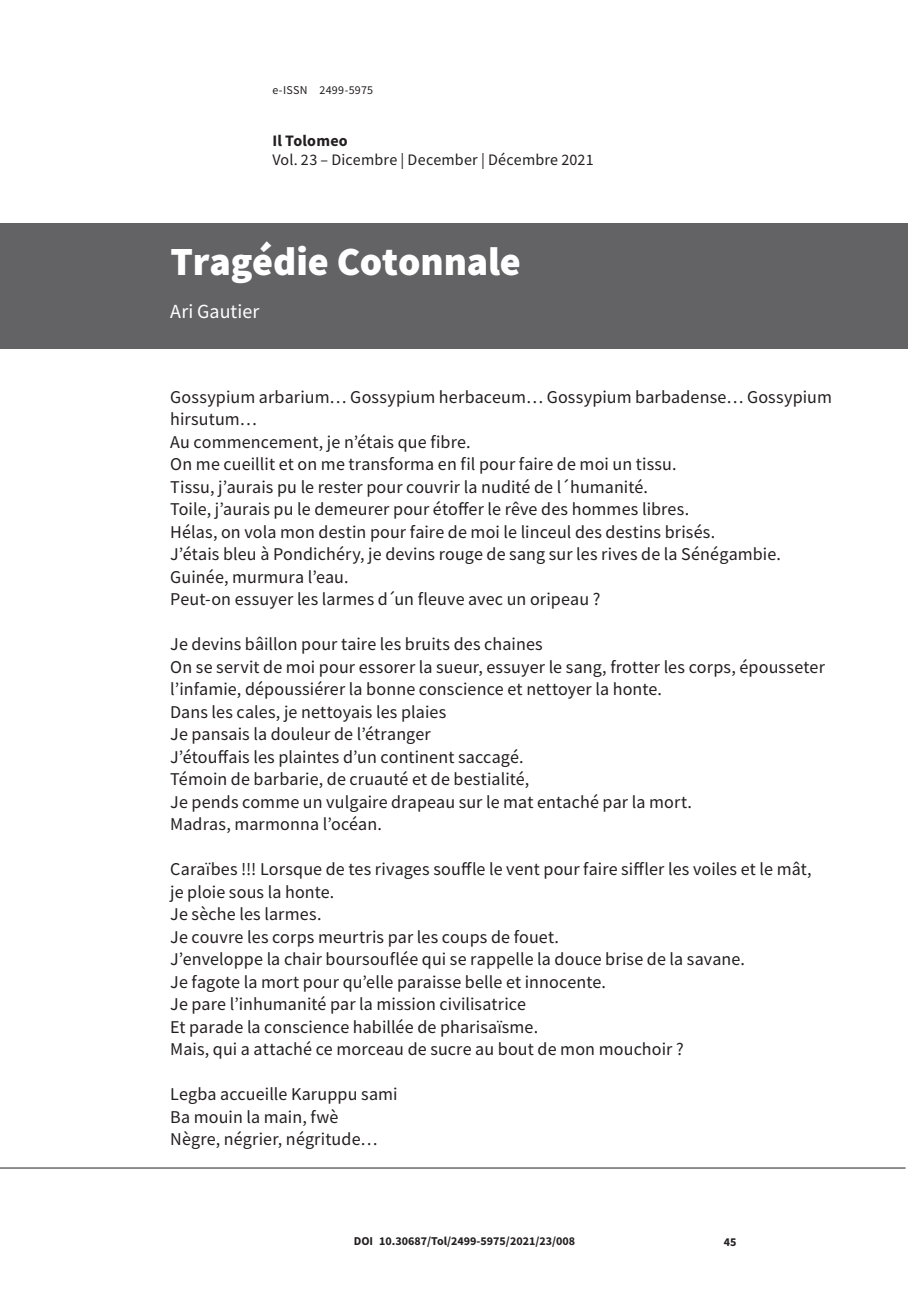
<style>
.page{position:relative;width:908px;height:1304px;background:#fff}
.page>*{position:absolute;margin:0;border:0;box-sizing:border-box;transform-origin:0 0}
.t1{font:900 40px "Source Sans Pro";letter-spacing:-.005em;color:#fff}
.t2{font:20px "Source Sans Pro";letter-spacing:.005em;color:#fff}
.t3{font:18px/22.4px "Source Sans Pro";letter-spacing:.005em;color:#231f20}
.t4{font:16px "Source Sans Pro";letter-spacing:.01em;color:#231f20}
.t5{font:700 16px "Source Sans Pro";letter-spacing:.015em;color:#231f20}
.t6{font:700 12px "Source Sans Pro";color:#231f20}
.t7{font:12px "Source Sans Pro";letter-spacing:.015em;color:#231f20}
</style>
<div class="page">
<hr style="left:0;top:1168px;width:905px;height:1px;background:#231f20">
<div style="left:0;top:223px;width:907px;height:126px;background:#636366"></div>
<p class="t7" style="left:272px;top:82px;width:102px">e-ISSN 2499-5975</p>
<p class="t5" style="left:272px;top:130px;width:77px">Il Tolomeo</p>
<p class="t4" style="left:272px;top:150px;width:322px">Vol. 23 – Dicembre | December | Décembre 2021</p>
<h1 class="t1" style="left:170px;top:234px;width:352px">Tragédie Cotonnale</h1>
<p class="t2" style="left:170px;top:299px;width:91px">Ari Gautier</p>
<p class="t3" style="left:170px;top:385px;width:663px">Gossypium arbarium… Gossypium herbaceum… Gossypium barbadense… Gossypium hirsutum…<br>Au commencement, je n’étais que fibre.<br>On me cueillit et on me transforma en fil pour faire de moi un tissu.<br>Tissu, j’aurais pu le rester pour couvrir la nudité de l´humanité.<br>Toile, j’aurais pu le demeurer pour étoffer le rêve des hommes libres.<br>Hélas, on vola mon destin pour faire de moi le linceul des destins brisés.<br>J’étais bleu à Pondichéry, je devins rouge de sang sur les rives de la Sénégambie.<br>Guinée, murmura l’eau.<br>Peut-on essuyer les larmes d´un fleuve avec un oripeau ?</p>
<p class="t3" style="left:170px;top:633px;width:656px">Je devins bâillon pour taire les bruits des chaines<br>On se servit de moi pour essorer la sueur, essuyer le sang, frotter les corps, épousseter l’infamie, dépoussiérer la bonne conscience et nettoyer la honte.<br>Dans les cales, je nettoyais les plaies<br>Je pansais la douleur de l’étranger<br>J’étouffais les plaintes d’un continent saccagé.<br>Témoin de barbarie, de cruauté et de bestialité,<br>Je pends comme un vulgaire drapeau sur le mat entaché par la mort.<br>Madras, marmonna l’océan.</p>
<p class="t3" style="left:170px;top:858px;width:642px">Caraïbes !!! Lorsque de tes rivages souffle le vent pour faire siffler les voiles et le mât, je ploie sous la honte.<br>Je sèche les larmes.<br>Je couvre les corps meurtris par les coups de fouet.<br>J’enveloppe la chair boursouflée qui se rappelle la douce brise de la savane.<br>Je fagote la mort pour qu’elle paraisse belle et innocente.<br>Je pare l’inhumanité par la mission civilisatrice<br>Et parade la conscience habillée de pharisaïsme.<br>Mais, qui a attaché ce morceau de sucre au bout de mon mouchoir ?</p>
<p class="t3" style="left:170px;top:1083px;width:229px">Legba accueille Karuppu sami<br>Ba mouin la main, fwè<br>Nègre, négrier, négritude…</p>
<p class="t6" style="left:353px;top:1233px;width:223px">DOI 10.30687/Tol/2499-5975/2021/23/008</p>
<p class="t6" style="left:723px;top:1234px;width:14px">45</p>
</div>
